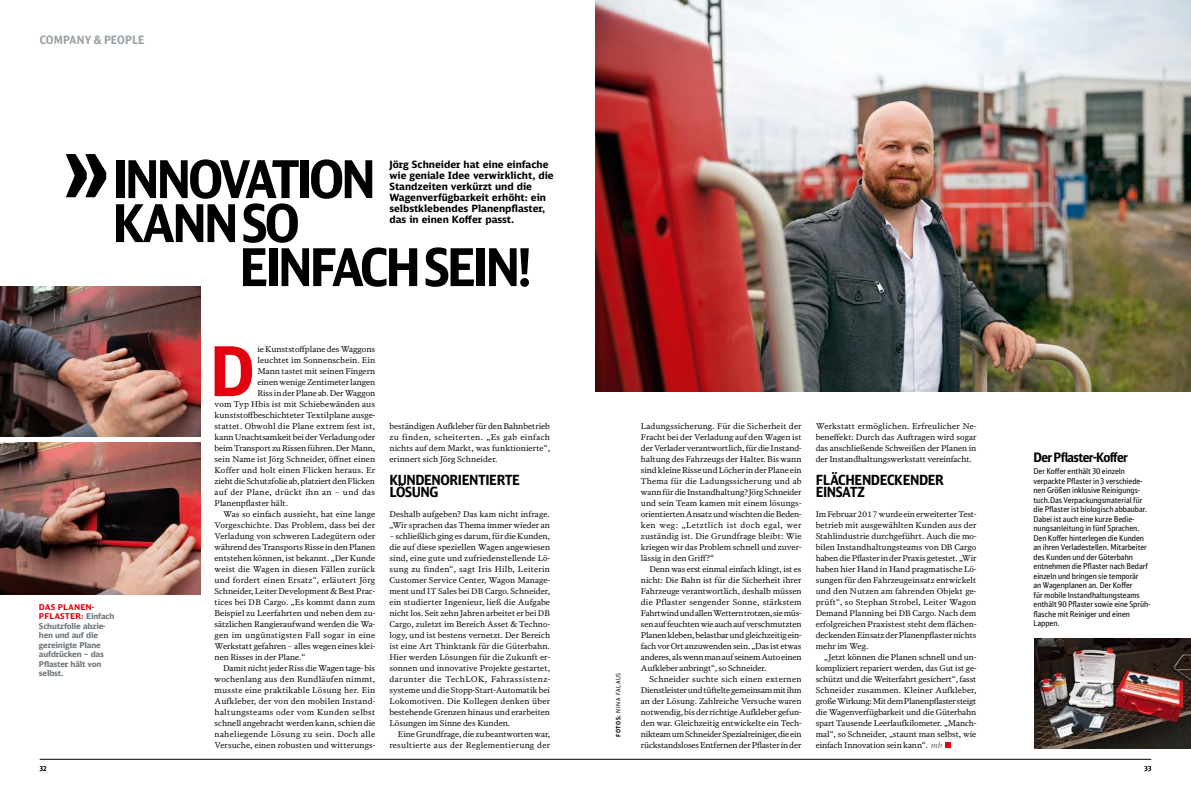
<style>
.page{position:relative;width:1191px;height:794px;background:#fff}
.page>*{position:absolute;margin:0;border:0;box-sizing:border-box;transform-origin:0 0}
.t1{font:700 68.5px "DB Sans Cond Altern";color:#e3000f}
.t2{font:700 52px/44px "DB Sans Cond Altern";letter-spacing:-.06em;color:#000}
.t3{font:700 14px/12px "DB Sans Cond Altern";letter-spacing:-.03em;color:#000}
.t4{font:700 13px "DB Sans Cond Altern";letter-spacing:-.045em;color:#000}
.t5{font:700 11.5px "DB Sans Cond Altern";letter-spacing:.005em;color:#9aa2a7}
.t6{font:700 10px/11px "DB Sans";color:#000}
.t7{font:8px/11px "DB Serif";color:#000;text-align:justify}
.t8{font:8px/9.5px "DB Sans Cond Altern";color:#000}
.t9{font:8px "DB Serif";letter-spacing:.025em;color:#000}
.t10{font:8px/11px "DB Serif";letter-spacing:.02em;color:#000;text-align:right}
.t11{font:700 8px/9.5px "DB Sans";letter-spacing:-.02em;color:#6c757a}
.t12{font:8px "DB Serif";letter-spacing:.03em;color:#000}
.t13{font:8px "DB Serif";letter-spacing:.035em;color:#000}
.t14{font:8px "DB Serif";letter-spacing:.04em;color:#000}
.t15{font:700 7px "DB Sans Cond Altern";color:#000}
.t16{font:6px "DB Sans Cond Altern";letter-spacing:.1em;color:#000}
.s1{color:#e3000f}
.s2{font-size:7.8px}
.s3{font-weight:700}
.s4{font-style:italic;color:#6c757a}
</style>
<div class="page">
<img style="left:0;top:286px;width:200px;height:150px">
<img style="left:0;top:442px;width:200px;height:152px">
<svg style="left:66px;top:154px;width:40px;height:43px"></svg>
<hr style="left:40px;top:759px;width:555px;height:1px;background:#000">
<svg style="left:945px;top:742px;width:5px;height:6px"></svg>
<img style="left:595px;top:0;width:596px;height:392px">
<img style="left:1034px;top:639px;width:157px;height:109px">
<hr style="left:595px;top:759px;width:556px;height:1px;background:#000">
<h3 class="t5" style="left:40px;top:33px;width:107px">COMPANY &amp; PEOPLE</h3>
<h2 class="t2" style="left:112px;top:156px;width:265px">INNOVATION<br>KANN SO</h2>
<h2 class="t2" style="left:239px;top:244px;width:294px">EINFACH SEIN!</h2>
<p class="t6" style="left:389px;top:159px;width:166px">Jörg Schneider hat eine einfache wie geniale Idee verwirklicht, die<br>Standzeiten verkürzt und die<br>Wagenverfügbarkeit erhöht: ein selbstklebendes Planenpflaster, das in einen Koffer passt.</p>
<p class="t11" style="left:39px;top:602px;width:77px"><span class="s1">DAS PLANEN-<br>PFLASTER:</span> Einfach<br>Schutzfolie abzie&shy;hen und auf die gereinigte Plane aufdrücken – das<br>Pflaster hält von selbst.</p>
<p class="t15" style="left:40px;top:763px;width:8px">32</p>
<h1 class="t1" style="left:210px;top:328px;width:46px">D</h1>
<p class="t7" style="left:257px;top:344px;width:119px">ie Kunststoffplane des Waggons</p>
<p class="t7" style="left:257px;top:355px;width:119px">leuchtet im Sonnenschein. Ein</p>
<p class="t7" style="left:257px;top:366px;width:119px">Mann tastet mit seinen Fingern</p>
<p class="t7" style="left:257px;top:377px;width:119px">einen wenige Zentimeter langen</p>
<p class="t7" style="left:257px;top:388px;width:119px">Riss in der Plane ab. Der Waggon</p>
<p class="t7" style="left:214px;top:399px;width:162px">vom Typ Hbis ist mit Schiebewänden aus</p>
<p class="t7" style="left:214px;top:410px;width:162px">kunststoffbeschichteter Textilplane ausge-</p>
<p class="t10" style="left:214px;top:421px;width:162px">stattet. Obwohl die Plane extrem fest ist,</p>
<p class="t7" style="left:214px;top:432px;width:162px">kann Unachtsamkeit bei der Verladung oder</p>
<p class="t7" style="left:214px;top:443px;width:162px">beim Transport zu Rissen führen. Der Mann,</p>
<p class="t7" style="left:214px;top:454px;width:162px">sein Name ist Jörg Schneider, öffnet einen</p>
<p class="t9" style="left:214px;top:465px;width:162px">Koffer und holt einen Flicken heraus. Er</p>
<p class="t7" style="left:214px;top:476px;width:162px">zieht die Schutzfolie ab, platziert den Flicken</p>
<p class="t14" style="left:214px;top:487px;width:162px">auf der Plane, drückt ihn an – und das</p>
<p class="t7" style="left:214px;top:498px;width:75px">Planenpflaster hält.</p>
<p class="t7" style="left:223px;top:509px;width:154px">Was so einfach aussieht, hat eine lange</p>
<p class="t7" style="left:214px;top:520px;width:162px">Vorgeschichte. Das Problem, dass bei der</p>
<p class="t7" style="left:214px;top:531px;width:162px">Verladung von schweren Ladegütern oder</p>
<p class="t7" style="left:214px;top:542px;width:162px">während des Transports Risse in den Planen</p>
<p class="t7" style="left:214px;top:553px;width:162px">entstehen können, ist bekannt. „Der Kunde</p>
<p class="t9" style="left:214px;top:564px;width:162px">weist die Wagen in diesen Fällen zurück</p>
<p class="t9" style="left:214px;top:575px;width:162px">und fordert einen Ersatz“, erläutert Jörg</p>
<p class="t7" style="left:214px;top:586px;width:162px">Schneider, Leiter Development &amp; Best Prac-</p>
<p class="t7" style="left:214px;top:597px;width:162px">tices bei <span class="s2">DB</span> Cargo. „Es kommt dann zum</p>
<p class="t7" style="left:214px;top:608px;width:162px">Beispiel zu Leerfahrten und neben dem zu-</p>
<p class="t7" style="left:214px;top:619px;width:162px">sätzlichen Rangieraufwand werden die Wa-</p>
<p class="t12" style="left:214px;top:630px;width:162px">gen im ungünstigsten Fall sogar in eine</p>
<p class="t7" style="left:214px;top:641px;width:162px">Werkstatt gefahren – alles wegen eines klei-</p>
<p class="t7" style="left:214px;top:652px;width:92px">nen Risses in der Plane.“</p>
<p class="t7" style="left:223px;top:663px;width:154px">Damit nicht jeder Riss die Wagen tage- bis</p>
<p class="t9" style="left:214px;top:674px;width:162px">wochenlang aus den Rundläufen nimmt,</p>
<p class="t12" style="left:214px;top:685px;width:162px">musste eine praktikable Lösung her. Ein</p>
<p class="t9" style="left:214px;top:696px;width:162px">Aufkleber, der von den mobilen Instand-</p>
<p class="t13" style="left:214px;top:707px;width:162px">haltungsteams oder vom Kunden selbst</p>
<p class="t7" style="left:214px;top:718px;width:162px">schnell angebracht werden kann, schien die</p>
<p class="t13" style="left:214px;top:729px;width:162px">naheliegende Lösung zu sein. Doch alle</p>
<p class="t7" style="left:214px;top:740px;width:162px">Versuche, einen robusten und witterungs-</p>
<p class="t7" style="left:389px;top:421px;width:162px">beständigen Aufkleber für den Bahnbetrieb zu finden, scheiterten. „Es gab einfach nichts auf dem Markt, was funktionierte“, erinnert sich Jörg Schneider.</p>
<h3 class="t3" style="left:389px;top:474px;width:132px">KUNDENORIENTIERTE<br>LÖSUNG</h3>
<p class="t7" style="left:389px;top:509px;width:162px">Deshalb aufgeben? Das kam nicht infrage. „Wir sprachen das Thema immer wieder an</p>
<p class="t7" style="left:389px;top:531px;width:162px">– schließlich ging es darum, für die Kunden, die auf diese speziellen Wagen angewiesen sind, eine gute und zufriedenstellende Lö&shy;sung zu finden“, sagt Iris Hilb, Leiterin Customer Service Center, Wagon Manage&shy;ment und <span class="s2">IT</span> Sales bei <span class="s2">DB</span> Cargo. Schneider, ein studierter Ingenieur, ließ die Aufgabe nicht los. Seit zehn Jahren arbeitet er bei <span class="s2">DB </span>Cargo, zuletzt im Bereich Asset &amp; Techno&shy;logy, und ist bestens vernetzt. Der Bereich ist eine Art Thinktank für die Güterbahn.<br>Hier werden Lösungen für die Zukunft er&shy;sonnen und innovative Projekte gestartet, darunter die TechLOK, Fahrassistenz&shy;systeme und die Stopp-Start-Automatik bei Lokomotiven. Die Kollegen denken über bestehende Grenzen hinaus und erarbeiten Lösungen im Sinne des Kunden.</p>
<p class="t10" style="left:389px;top:729px;width:162px">Eine Grundfrage, die zu beantworten war, resultierte aus der Reglementierung der</p>
<p class="t16" style="left:615px;top:737px;width:66px;rotate:-90deg"><span class="s3">FOTOS:</span> NINA FALAUS</p>
<p class="t7" style="left:641px;top:421px;width:162px">Ladungssicherung. Für die Sicherheit der Fracht bei der Verladung auf den Wagen ist der Verlader verantwortlich, für die Instand&shy;haltung des Fahrzeugs der Halter. Bis wann sind kleine Risse und Löcher in der Plane ein Thema für die Ladungssicherung und ab wann für die Instandhaltung? Jörg Schneider und sein Team kamen mit einem lösungs&shy;orientierten Ansatz und wischten die Beden&shy;ken weg: „Letztlich ist doch egal, wer zuständig ist. Die Grundfrage bleibt: Wie kriegen wir das Problem schnell und zuver&shy;lässig in den Griff?“</p>
<p class="t7" style="left:641px;top:564px;width:162px;text-indent:9px">Denn was erst einmal einfach klingt, ist es nicht: Die Bahn ist für die Sicherheit ihrer Fahrzeuge verantwortlich, deshalb müssen die Pflaster sengender Sonne, stärkstem Fahrtwind und allen Wettern trotzen, sie müs&shy;sen auf feuchten wie auch auf verschmutzten Planen kleben, belastbar und gleichzeitig ein&shy;fach vor Ort anzuwenden sein. „Das ist etwas anderes, als wenn man auf seinem Auto einen Aufkleber anbringt“, so Schneider.</p>
<p class="t7" style="left:641px;top:674px;width:162px;text-indent:9px">Schneider suchte sich einen externen Dienstleister und tüftelte gemeinsam mit ihm an der Lösung. Zahlreiche Versuche waren notwendig, bis der richtige Aufkleber gefun&shy;den war. Gleichzeitig entwickelte ein Tech&shy;nikteam um Schneider Spezialreiniger, die ein rückstandsloses Entfernen der Pflaster in der</p>
<p class="t7" style="left:815px;top:421px;width:162px">Werkstatt ermöglichen. Erfreulicher Ne&shy;beneffekt: Durch das Auftragen wird sogar das anschließende Schweißen der Planen in der Instandhaltungswerkstatt vereinfacht.</p>
<h3 class="t3" style="left:815px;top:474px;width:130px">FLÄCHENDECKENDER<br>EINSATZ</h3>
<p class="t7" style="left:815px;top:509px;width:162px">Im Februar <span class="s2">2017</span> wurde ein erweiterter Test&shy;betrieb mit ausgewählten Kunden aus der Stahlindustrie durchgeführt. Auch die mo&shy;bilen Instandhaltungsteams von <span class="s2">DB</span> Cargo haben die Pflaster in der Praxis getestet. „Wir haben hier Hand in Hand pragmatische Lö&shy;sungen für den Fahrzeugeinsatz entwickelt und den Nutzen am fahrenden Objekt ge&shy;prüft“, so Stephan Strobel, Leiter Wagon Demand Planning bei <span class="s2">DB</span> Cargo. Nach dem erfolgreichen Praxistest steht dem flächen&shy;deckenden Einsatz der Planenpflaster nichts mehr im Weg.</p>
<p class="t7" style="left:815px;top:652px;width:162px;text-indent:9px">„Jetzt können die Planen schnell und un&shy;kompliziert repariert werden, das Gut ist ge&shy;schützt und die Weiterfahrt gesichert“, fasst Schneider zusammen. Kleiner Aufkleber, große Wirkung: Mit dem Planenpflaster steigt die Wagenverfügbarkeit und die Güterbahn spart Tausende Leerlaufkilometer. „Manch&shy;mal“, so Schneider, „staunt man selbst, wie einfach Innovation sein kann“. <span class="s4">mh</span></p>
<h3 class="t4" style="left:1033px;top:449px;width:96px">Der Pflaster-Koffer</h3>
<p class="t8" style="left:1033px;top:466px;width:118px">Der Koffer enthält 30 einzeln verpackte Pflaster in 3 verschiede&shy;nen Größen inklusive Reinigungs&shy;tuch.Das Verpackungsmaterial für die Pflaster ist biologisch abbaubar.<br>Dabei ist auch eine kurze Bedie&shy;nungsanleitung in fünf Sprachen.<br>Den Koffer hinterlegen die Kunden an ihren Verladestellen. Mitarbeiter des Kunden und der Güterbahn entnehmen die Pflaster nach Bedarf einzeln und bringen sie temporär<br>an Wagenplanen an. Der Koffer<br>für mobile Instandhaltungsteams enthält 90 Pflaster sowie eine Sprüh&shy;flasche mit Reiniger und einen<br>Lappen.</p>
<p class="t15" style="left:1144px;top:763px;width:8px">33</p>
</div>
